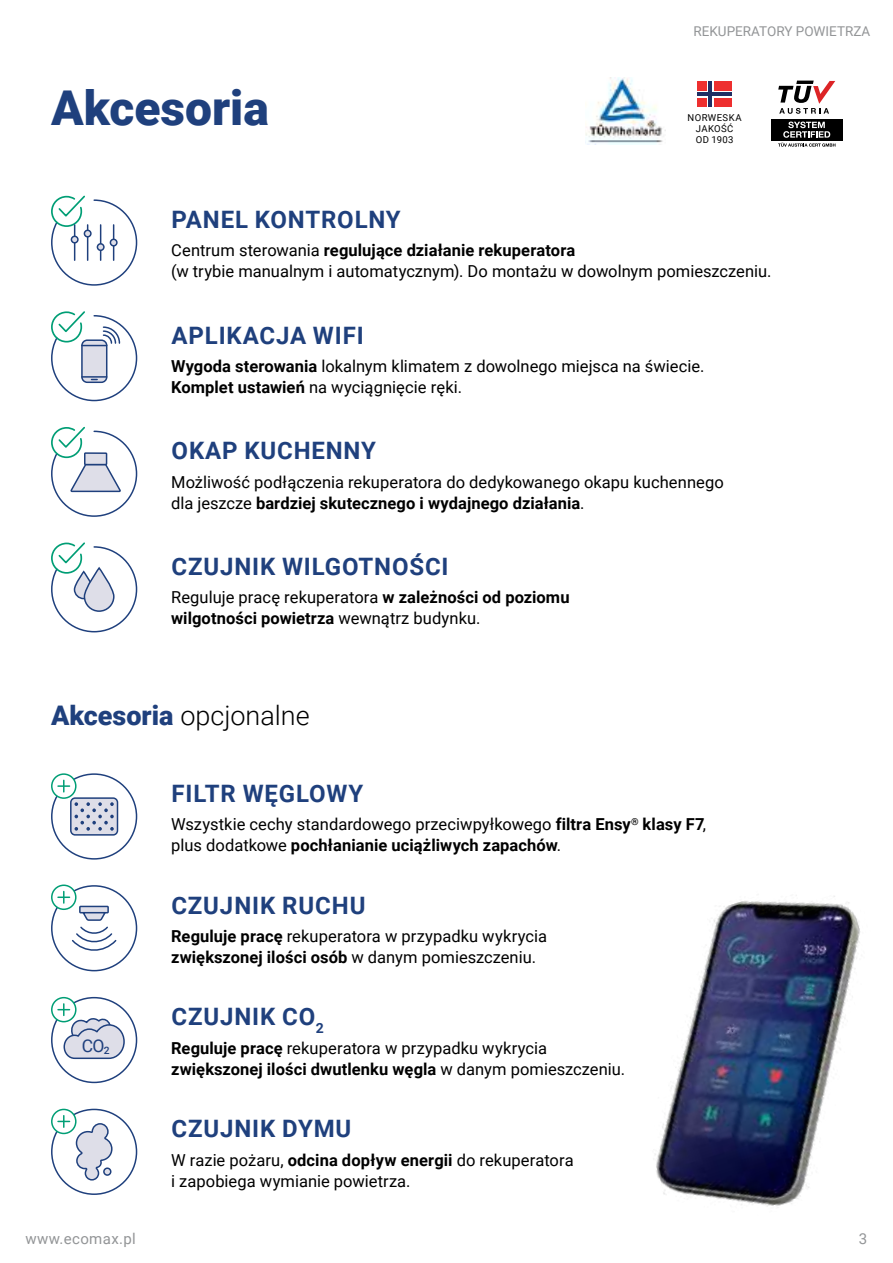
<style>
.page{position:relative;width:893px;height:1263px;background:#fff}
.page>*{position:absolute;margin:0;border:0;box-sizing:border-box;transform-origin:0 0}
.t1{font:900 48px "Roboto";color:#1f407d}
.t2{font:300 27px "Roboto";color:#000}
.t3{font:700 24px "Roboto";letter-spacing:.035em;color:#1f407d}
.t4{font:17.55px "Roboto";color:#1f407d}
.t5{font:16.5px/21px "Roboto";letter-spacing:.005em;color:#000}
.t6{font:15px "Roboto";letter-spacing:.025em;color:#939597}
.t7{font:13.5px "Roboto";color:#939597}
.t8{font:9.45px/11.1px "Roboto";letter-spacing:.04em;color:#000;text-align:center}
.s1{font-weight:700}
.s2{font-weight:900;color:#1f407d}
</style>
<div class="page">
<svg style="left:51px;top:426px;width:87px;height:91px"></svg>
<svg style="left:51px;top:195px;width:87px;height:91px"></svg>
<hr style="left:74px;top:225px;width:1px;height:35px;background:#1f407d">
<hr style="left:87px;top:225px;width:1px;height:35px;background:#1f407d">
<hr style="left:100px;top:225px;width:1px;height:35px;background:#1f407d">
<hr style="left:113px;top:225px;width:1px;height:35px;background:#1f407d">
<div style="left:110px;top:239px;width:7px;height:7px;background:#dedee8;border-radius:50%"></div>
<div style="left:110px;top:239px;width:8px;height:8px;border:2px solid #1f407d;border-radius:50%"></div>
<div style="left:97px;top:244px;width:7px;height:6px;background:#dedee8;border-radius:50%"></div>
<div style="left:97px;top:243px;width:8px;height:8px;border:2px solid #1f407d;border-radius:50%"></div>
<div style="left:84px;top:230px;width:7px;height:7px;background:#dedee8;border-radius:50%"></div>
<div style="left:84px;top:230px;width:8px;height:8px;border:2px solid #1f407d;border-radius:50%"></div>
<div style="left:71px;top:236px;width:7px;height:7px;background:#dedee8;border-radius:50%"></div>
<div style="left:71px;top:236px;width:8px;height:8px;border:2px solid #1f407d;border-radius:50%"></div>
<img style="left:655px;top:895px;width:205px;height:312px">
<div style="left:51px;top:773px;width:86px;height:87px;border:2px solid #1f407d;border-radius:50%"></div>
<div style="left:71px;top:798px;width:46px;height:37px;background:#dedee8;border-radius:4px"></div>
<div style="left:70px;top:797px;width:48px;height:39px;border:2px solid #1f407d;border-radius:4px"></div>
<svg style="left:75px;top:802px;width:39px;height:29px"></svg>
<div style="left:52px;top:774px;width:24px;height:24px;background:#fff;border-radius:50%"></div>
<div style="left:51px;top:773px;width:26px;height:26px;border:2px solid #009e75;border-radius:50%"></div>
<svg style="left:58px;top:780px;width:12px;height:12px"></svg>
<div style="left:51px;top:885px;width:86px;height:86px;border:2px solid #1f407d;border-radius:50%"></div>
<div style="left:80px;top:906px;width:28px;height:7px;background:#dedee8"></div>
<div style="left:79px;top:906px;width:30px;height:7px;border:2px solid #1f407d"></div>
<svg style="left:72px;top:911px;width:45px;height:40px"></svg>
<div style="left:52px;top:885px;width:24px;height:24px;background:#fff;border-radius:50%"></div>
<div style="left:51px;top:884px;width:26px;height:26px;border:2px solid #009e75;border-radius:50%"></div>
<svg style="left:58px;top:891px;width:12px;height:12px"></svg>
<div style="left:51px;top:997px;width:86px;height:86px;border:2px solid #1f407d;border-radius:50%"></div>
<div style="left:52px;top:998px;width:24px;height:24px;background:#fff;border-radius:50%"></div>
<div style="left:51px;top:997px;width:26px;height:25px;border:2px solid #009e75;border-radius:50%"></div>
<svg style="left:58px;top:1004px;width:68px;height:56px"></svg>
<div style="left:51px;top:1109px;width:86px;height:86px;border:2px solid #1f407d;border-radius:50%"></div>
<svg style="left:52px;top:1109px;width:24px;height:24px"></svg>
<div style="left:51px;top:1109px;width:26px;height:25px;border:2px solid #009e75;border-radius:50%"></div>
<svg style="left:58px;top:1116px;width:55px;height:65px"></svg>
<svg style="left:51px;top:542px;width:87px;height:91px"></svg>
<svg style="left:74px;top:572px;width:19px;height:27px"></svg>
<div style="left:74px;top:571px;width:20px;height:28px;border:2px solid #1f407d;border-radius:9px"></div>
<svg style="left:84px;top:568px;width:30px;height:43px"></svg>
<div style="left:84px;top:567px;width:31px;height:45px;border:2px solid #1f407d;border-radius:15px"></div>
<svg style="left:51px;top:311px;width:87px;height:91px"></svg>
<div style="left:771px;top:119px;width:71px;height:21px;background:#000"></div>
<svg style="left:778px;top:122px;width:57px;height:25px"></svg>
<svg style="left:778px;top:81px;width:57px;height:33px"></svg>
<div style="left:697px;top:81px;width:35px;height:26px;background:#ee2f2f"></div>
<div style="left:707px;top:81px;width:6px;height:26px;background:#fff"></div>
<div style="left:697px;top:91px;width:35px;height:6px;background:#fff"></div>
<hr style="left:708px;top:81px;width:4px;height:26px;background:#202f64">
<hr style="left:697px;top:92px;width:35px;height:4px;background:#202f64">
<img style="left:585px;top:78px;width:79px;height:66px">
<h1 class="t1" style="left:51px;top:74px;width:219px">Akcesoria</h1>
<p class="t7" style="left:693px;top:21px;width:178px">REKUPERATORY POWIETRZA</p>
<p class="t8" style="left:688px;top:112px;width:56px">NORWESKA<br>JAKOŚĆ<br>OD 1903</p>
<h3 class="t3" style="left:172px;top:203px;width:231px">PANEL KONTROLNY</h3>
<p class="t5" style="left:171px;top:239px;width:602px">Centrum sterowania <span class="s1">regulujące działanie rekuperatora<br></span>(w trybie manualnym i automatycznym). Do montażu w dowolnym pomieszczeniu.</p>
<h3 class="t3" style="left:172px;top:318px;width:194px">APLIKACJA WIFI</h3>
<p class="t5" style="left:171px;top:355px;width:535px"><span class="s1">Wygoda sterowania</span> lokalnym klimatem z dowolnego miejsca na świecie.<br><span class="s1">Komplet ustawień</span> na wyciągnięcie ręki.</p>
<h3 class="t3" style="left:172px;top:434px;width:206px">OKAP KUCHENNY</h3>
<p class="t5" style="left:171px;top:471px;width:554px">Możliwość podłączenia rekuperatora do dedykowanego okapu kuchennego dla jeszcze <span class="s1">bardziej skutecznego i wydajnego działania</span>.</p>
<h3 class="t3" style="left:172px;top:549px;width:278px">CZUJNIK WILGOTNOŚCI</h3>
<p class="t5" style="left:171px;top:586px;width:400px">Reguluje pracę rekuperatora <span class="s1">w zależności od poziomu wilgotności powietrza</span> wewnątrz budynku.</p>
<h2 class="t2" style="left:51px;top:697px;width:260px"><span class="s2">Akcesoria</span> opcjonalne</h2>
<h3 class="t3" style="left:172px;top:776px;width:193px">FILTR WĘGLOWY</h3>
<p class="t5" style="left:171px;top:813px;width:536px">Wszystkie cechy standardowego przeciwpyłkowego <span class="s1">filtra Ensy</span><sup>®</sup> <span class="s1">klasy F7</span>, plus dodatkowe <span class="s1">pochłanianie uciążliwych zapachów</span>.</p>
<p class="t4" style="left:82px;top:1033px;width:29px">CO<sub>2</sub></p>
<h3 class="t3" style="left:172px;top:888px;width:195px">CZUJNIK RUCHU</h3>
<p class="t5" style="left:171px;top:925px;width:377px"><span class="s1">Reguluje pracę</span> rekuperatora w przypadku wykrycia <span class="s1">zwiększonej ilości osób</span> w danym pomieszczeniu.</p>
<h3 class="t3" style="left:172px;top:1000px;width:154px">CZUJNIK CO<sub>2</sub></h3>
<p class="t5" style="left:171px;top:1037px;width:455px"><span class="s1">Reguluje pracę</span> rekuperatora w przypadku wykrycia <span class="s1">zwiększonej ilości dwutlenku węgla</span> w danym pomieszczeniu.</p>
<h3 class="t3" style="left:172px;top:1112px;width:181px">CZUJNIK DYMU</h3>
<p class="t5" style="left:171px;top:1149px;width:404px">W razie pożaru, <span class="s1">odcina dopływ energii</span> do rekuperatora i zapobiega wymianie powietrza.</p>
<p class="t6" style="left:26px;top:1228px;width:112px">www.ecomax.pl</p>
<p class="t6" style="left:859px;top:1228px;width:10px">3</p>
</div>
